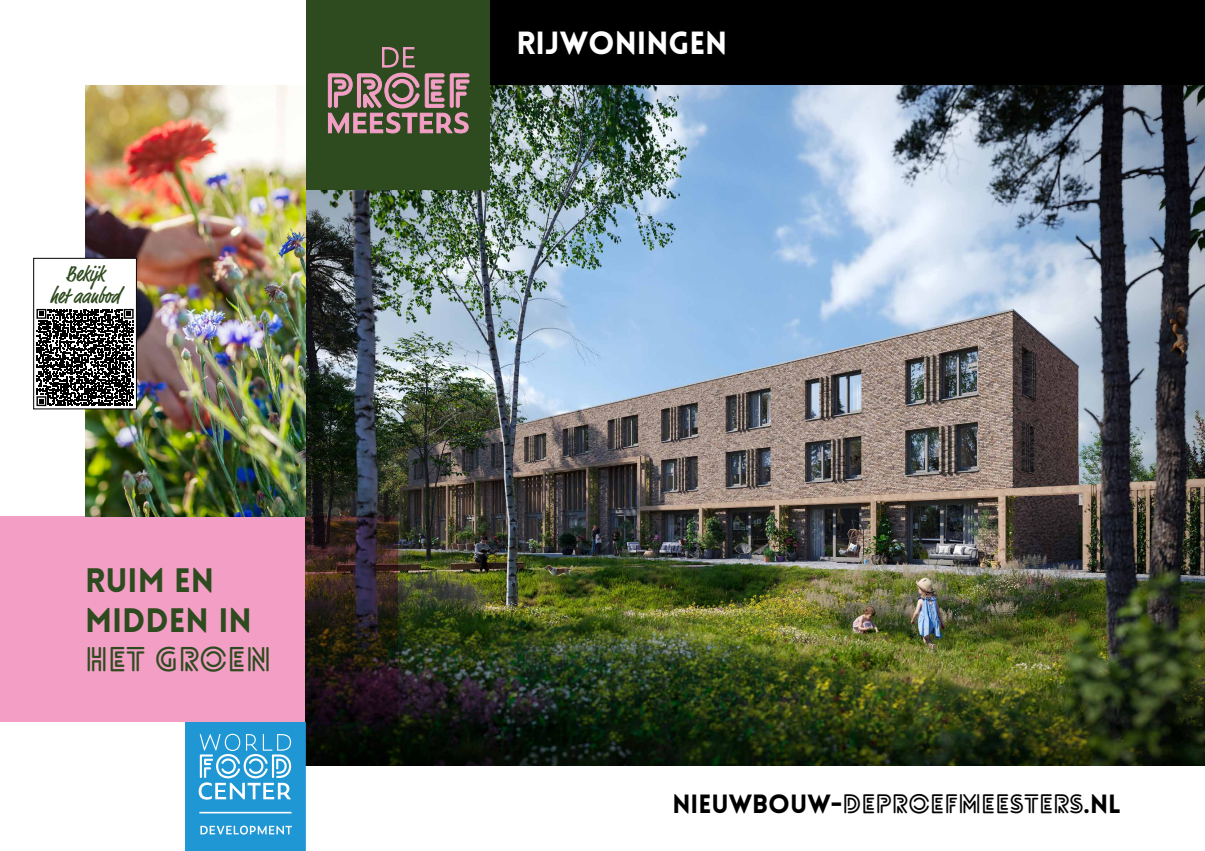
<style>
.page{position:relative;width:1205px;height:851px;background:#fff}
.page>*{position:absolute;margin:0;border:0;box-sizing:border-box;transform-origin:0 0}
.t1{font:900 33.15px/39.8px "Lovelo";color:#2e4a1f}
.t2{font:700 33.15px "Lovelo Line";color:#2e4a1f}
.t3{font:900 31.35px "Lovelo";color:#fff}
.t4{font:700 25.8px "Lovelo Line";color:#000}
.t5{font:500 condensed 21.75px/22.5px "Market Pro";color:#2e4a1f;text-align:center}
.s1{font-family:"Lovelo";font-weight:900}
</style>
<div class="page">
<div style="left:432px;top:0;width:773px;height:85px;background:#000"></div>
<img style="left:306px;top:85px;width:899px;height:680px">
<svg style="left:0;top:516px;width:398px;height:206px;background:#c3809d"></svg>
<div style="left:306px;top:0;width:184px;height:189px;background:#2e4a1f"></div>
<svg style="left:328px;top:73px;width:141px;height:60px"></svg>
<svg style="left:382px;top:47px;width:32px;height:20px"></svg>
<img style="left:85px;top:85px;width:221px;height:431px">
<svg style="left:185px;top:722px;width:121px;height:128px;background:#3da5d9"></svg>
<div style="left:34px;top:258px;width:102px;height:151px;background:#fff"></div>
<svg style="left:36px;top:309px;width:98px;height:97px"></svg>
<div style="left:33px;top:258px;width:104px;height:151px;border:1px solid #000"></div>
<p class="t5" style="left:50px;top:263px;width:71px">Bekijk<br>het aanbod</p>
<p class="t1" style="left:85px;top:560px;width:168px">RUIM EN<br>MIDDEN IN</p>
<p class="t2" style="left:85px;top:639px;width:188px">HET GROEN</p>
<p class="t3" style="left:516px;top:24px;width:212px">RIJWONINGEN</p>
<p class="t4" style="left:672px;top:787px;width:450px"><span class="s1">NIEUWBOUW-</span>DEPROEFMEESTERS<span class="s1">.NL</span></p>
</div>
